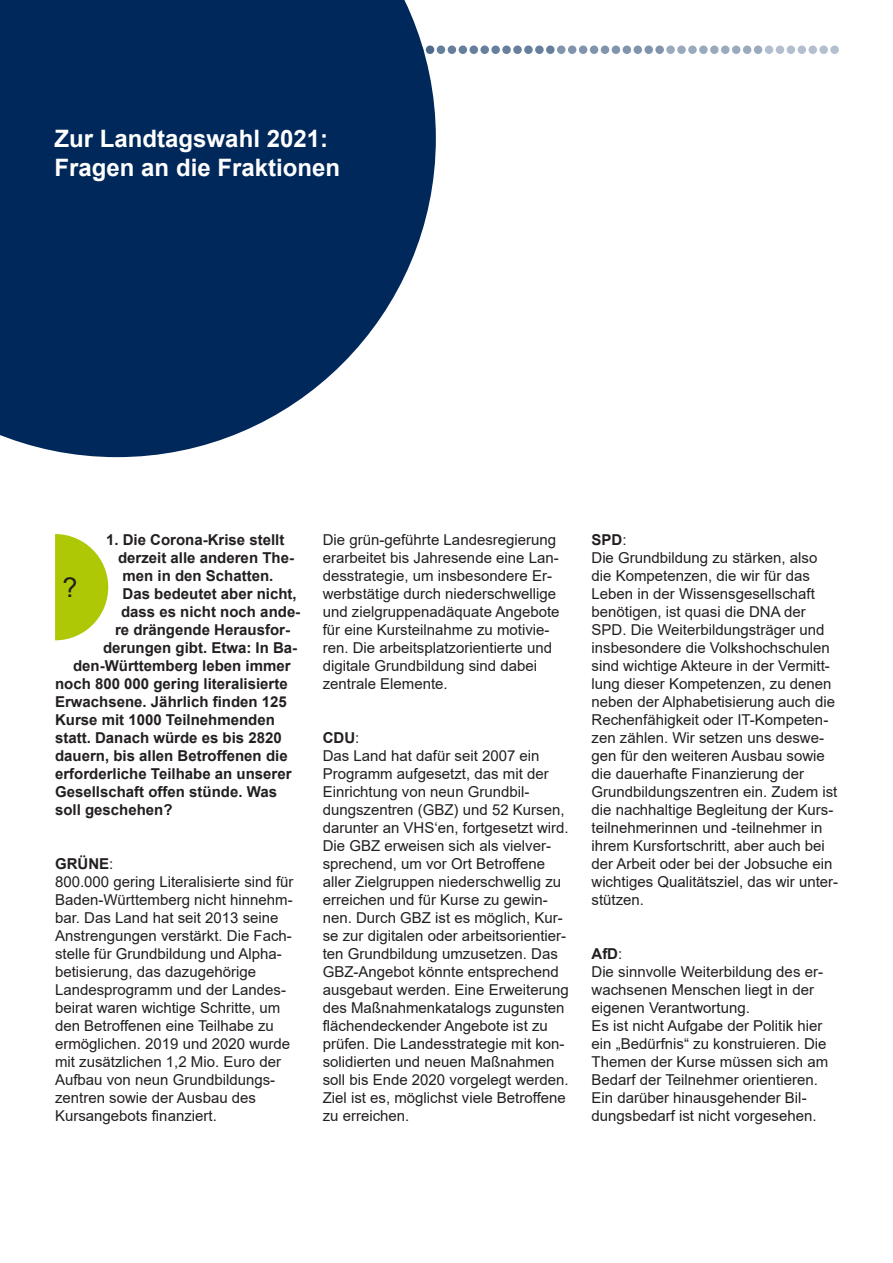
<style>
.page{position:relative;width:893px;height:1263px;background:#fff}
.page>*{position:absolute;margin:0;border:0;box-sizing:border-box;transform-origin:0 0}
.t1{font:27px "Arial";color:#231f20}
.t2{font:700 24px/28.8px "Arial";color:#fff}
.t3{font:15px/18px "Arial";color:#231f20}
.t4{font:700 15px "Arial";color:#231f20}
.s1{font-weight:700}
</style>
<div class="page">
<svg style="left:469px;top:45px;width:9px;height:9px"></svg>
<svg style="left:459px;top:45px;width:8px;height:9px"></svg>
<div style="left:448px;top:45px;width:8px;height:9px;background:#667f9d;border-radius:50%"></div>
<div style="left:437px;top:45px;width:8px;height:9px;background:#667f9d;border-radius:50%"></div>
<svg style="left:480px;top:45px;width:9px;height:9px"></svg>
<svg style="left:557px;top:45px;width:8px;height:9px"></svg>
<svg style="left:546px;top:45px;width:9px;height:9px"></svg>
<svg style="left:535px;top:45px;width:9px;height:9px"></svg>
<svg style="left:524px;top:45px;width:9px;height:9px"></svg>
<svg style="left:513px;top:45px;width:9px;height:9px"></svg>
<svg style="left:502px;top:45px;width:9px;height:9px"></svg>
<svg style="left:491px;top:45px;width:9px;height:9px"></svg>
<svg style="left:568px;top:45px;width:8px;height:9px"></svg>
<svg style="left:644px;top:45px;width:9px;height:9px"></svg>
<svg style="left:633px;top:45px;width:9px;height:9px"></svg>
<div style="left:623px;top:45px;width:8px;height:9px;background:#8094ad;border-radius:50%"></div>
<div style="left:612px;top:45px;width:8px;height:9px;background:#8094ad;border-radius:50%"></div>
<div style="left:601px;top:45px;width:8px;height:9px;background:#8094ad;border-radius:50%"></div>
<div style="left:590px;top:45px;width:8px;height:9px;background:#8094ad;border-radius:50%"></div>
<div style="left:579px;top:45px;width:8px;height:9px;background:#8094ad;border-radius:50%"></div>
<svg style="left:655px;top:45px;width:9px;height:9px"></svg>
<svg style="left:677px;top:45px;width:9px;height:9px"></svg>
<svg style="left:666px;top:45px;width:9px;height:9px"></svg>
<svg style="left:699px;top:45px;width:9px;height:9px"></svg>
<svg style="left:688px;top:45px;width:9px;height:9px"></svg>
<svg style="left:710px;top:45px;width:9px;height:9px"></svg>
<div style="left:787px;top:45px;width:8px;height:9px;background:#b3bfce;border-radius:50%"></div>
<div style="left:776px;top:45px;width:8px;height:9px;background:#b3bfce;border-radius:50%"></div>
<div style="left:765px;top:45px;width:8px;height:9px;background:#b3bfce;border-radius:50%"></div>
<div style="left:754px;top:45px;width:8px;height:9px;background:#9aaabe;border-radius:50%"></div>
<div style="left:743px;top:45px;width:8px;height:9px;background:#9aaabe;border-radius:50%"></div>
<svg style="left:732px;top:45px;width:8px;height:9px"></svg>
<svg style="left:721px;top:45px;width:8px;height:9px"></svg>
<div style="left:798px;top:45px;width:8px;height:9px;background:#b3bfce;border-radius:50%"></div>
<svg style="left:819px;top:45px;width:9px;height:9px"></svg>
<svg style="left:808px;top:45px;width:9px;height:9px"></svg>
<svg style="left:830px;top:45px;width:9px;height:9px"></svg>
<svg style="left:0;top:0;width:436px;height:457px;background:#1f426e"></svg>
<svg style="left:55px;top:534px;width:53px;height:106px"></svg>
<h2 class="t2" style="left:55px;top:125px;width:287px">Zur Landtagswahl 2021:<br>Fragen an die Fraktionen</h2>
<p class="t4" style="left:106px;top:529px;width:180px">1. Die Corona-Krise stellt</p>
<p class="t4" style="left:118px;top:547px;width:177px">derzeit alle anderen The-</p>
<p class="t4" style="left:123px;top:565px;width:152px">men in den Schatten.</p>
<p class="t4" style="left:123px;top:583px;width:176px">Das bedeutet aber nicht,</p>
<p class="t4" style="left:121px;top:601px;width:181px">dass es nicht noch ande-</p>
<p class="t4" style="left:115px;top:619px;width:177px">re drängende Herausfor-</p>
<p class="t4" style="left:103px;top:637px;width:196px">derungen gibt. Etwa: In Ba-</p>
<p class="t4" style="left:73px;top:655px;width:219px">den-Württemberg leben immer</p>
<p class="t4" style="left:55px;top:673px;width:234px">noch 800 000 gering literalisierte</p>
<p class="t4" style="left:55px;top:691px;width:233px">Erwachsene. Jährlich finden 125</p>
<p class="t4" style="left:55px;top:709px;width:221px">Kurse mit 1000 Teilnehmenden</p>
<p class="t4" style="left:55px;top:727px;width:228px">statt. Danach würde es bis 2820</p>
<p class="t4" style="left:55px;top:745px;width:234px">dauern, bis allen Betroffenen die</p>
<p class="t4" style="left:55px;top:763px;width:238px">erforderliche Teilhabe an unserer</p>
<p class="t4" style="left:55px;top:781px;width:223px">Gesellschaft offen stünde. Was</p>
<p class="t4" style="left:55px;top:799px;width:119px">soll geschehen?</p>
<p class="t3" style="left:55px;top:854px;width:240px"><span class="s1">GRÜNE</span>:<br>800.000 gering Literalisierte sind für<br>Baden-Württemberg nicht hinnehm&shy;bar. Das Land hat seit 2013 seine<br>Anstrengungen verstärkt. Die Fach&shy;stelle für Grundbildung und Alpha&shy;betisierung, das dazugehörige<br>Landesprogramm und der Landes&shy;beirat waren wichtige Schritte, um den Betroffenen eine Teilhabe zu ermöglichen. 2019 und 2020 wurde mit zusätzlichen 1,2 Mio. Euro der<br>Aufbau von neun Grundbildungs&shy;zentren sowie der Ausbau des<br>Kursangebots finanziert.</p>
<h1 class="t1" style="left:63px;top:569px;width:17px">?</h1>
<p class="t3" style="left:323px;top:530px;width:238px">Die grün-geführte Landesregierung erarbeitet bis Jahresende eine Lan&shy;desstrategie, um insbesondere Er&shy;werbstätige durch niederschwellige und zielgruppenadäquate Angebote für eine Kursteilnahme zu motivie&shy;ren. Die arbeitsplatzorientierte und digitale Grundbildung sind dabei zentrale Elemente.</p>
<p class="t3" style="left:323px;top:728px;width:247px"><span class="s1">CDU</span>:<br>Das Land hat dafür seit 2007 ein<br>Programm aufgesetzt, das mit der<br>Einrichtung von neun Grundbil&shy;dungszentren (GBZ) und 52 Kursen, darunter an VHS‘en, fortgesetzt wird.<br>Die GBZ erweisen sich als vielver&shy;sprechend, um vor Ort Betroffene aller Zielgruppen niederschwellig zu erreichen und für Kurse zu gewin&shy;nen. Durch GBZ ist es möglich, Kur&shy;se zur digitalen oder arbeitsorientier&shy;ten Grundbildung umzusetzen. Das<br>GBZ-Angebot könnte entsprechend ausgebaut werden. Eine Erweiterung des Maßnahmenkatalogs zugunsten flächendeckender Angebote ist zu prüfen. Die Landesstrategie mit kon&shy;solidierten und neuen Maßnahmen soll bis Ende 2020 vorgelegt werden.<br>Ziel ist es, möglichst viele Betroffene zu erreichen.</p>
<p class="t3" style="left:591px;top:530px;width:248px"><span class="s1">SPD</span>:<br>Die Grundbildung zu stärken, also die Kompetenzen, die wir für das<br>Leben in der Wissensgesellschaft benötigen, ist quasi die DNA der<br>SPD. Die Weiterbildungsträger und insbesondere die Volkshochschulen sind wichtige Akteure in der Vermitt&shy;lung dieser Kompetenzen, zu denen neben der Alphabetisierung auch die<br>Rechenfähigkeit oder IT-Kompeten&shy;zen zählen. Wir setzen uns deswe&shy;gen für den weiteren Ausbau sowie die dauerhafte Finanzierung der<br>Grundbildungszentren ein. Zudem ist die nachhaltige Begleitung der Kurs&shy;teilnehmerinnen und -teilnehmer in ihrem Kursfortschritt, aber auch bei der Arbeit oder bei der Jobsuche ein wichtiges Qualitätsziel, das wir unter&shy;stützen.</p>
<p class="t3" style="left:591px;top:944px;width:238px"><span class="s1">AfD</span>:<br>Die sinnvolle Weiterbildung des er&shy;wachsenen Menschen liegt in der eigenen Verantwortung.<br>Es ist nicht Aufgabe der Politik hier ein „Bedürfnis“ zu konstruieren. Die<br>Themen der Kurse müssen sich am<br>Bedarf der Teilnehmer orientieren.<br>Ein darüber hinausgehender Bil&shy;dungsbedarf ist nicht vorgesehen.</p>
</div>
